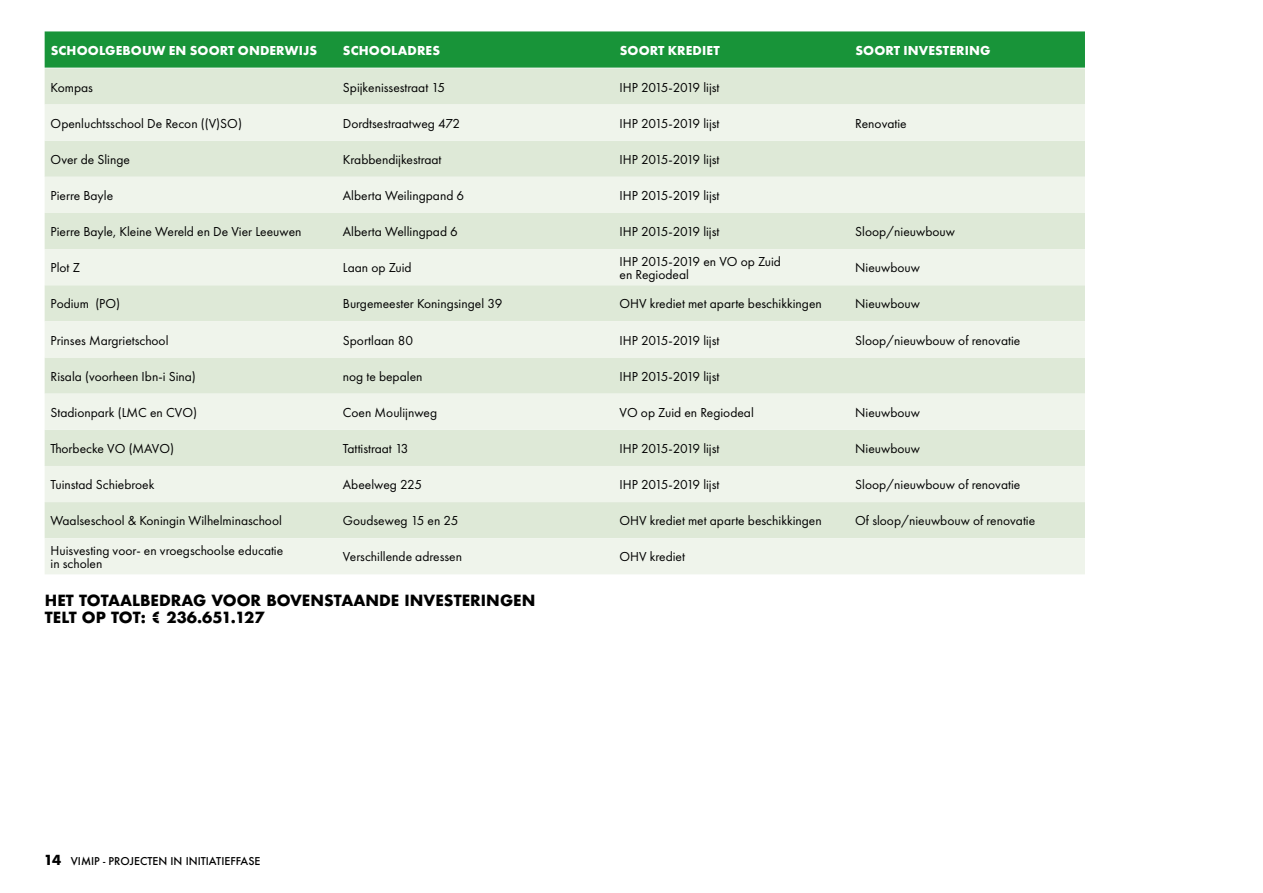
<style>
.page{position:relative;width:1263px;height:893px;background:#fff}
.page>*{position:absolute;margin:0;border:0;box-sizing:border-box;transform-origin:0 0}
.t1{font:700 15px/17.2px "Futura";color:#000}
.t2{font:13.5px/13.5px "Futura PT";color:#000}
.t3{font:700 13.5px "Futura PT";letter-spacing:.01em;color:#fff}
.t4{font:700 13.5px "Futura";color:#000}
.t5{font:500 10.5px "Futura";color:#000}
</style>
<div class="page">
<div style="left:45px;top:68px;width:1040px;height:36px;background:#dee9d7"></div>
<svg style="left:45px;top:104px;width:1040px;height:470px;background:#e7eee1"></svg>
<div style="left:45px;top:31px;width:1040px;height:37px;background:#189439"></div>
<p class="t3" style="left:51px;top:41px;width:268px">SCHOOLGEBOUW EN SOORT ONDERWIJS</p>
<p class="t3" style="left:343px;top:41px;width:99px">SCHOOLADRES</p>
<p class="t3" style="left:620px;top:41px;width:102px">SOORT KREDIET</p>
<p class="t3" style="left:855px;top:41px;width:137px">SOORT INVESTERING</p>
<p class="t2" style="left:51px;top:80px;width:44px">Kompas</p>
<p class="t2" style="left:343px;top:80px;width:104px">Spijkenissestraat 15</p>
<p class="t2" style="left:620px;top:80px;width:101px">IHP 2015-2019 lijst</p>
<p class="t2" style="left:51px;top:116px;width:193px">Openluchtsschool De Recon ((V)SO)</p>
<p class="t2" style="left:343px;top:116px;width:119px">Dordtsestraatweg 472</p>
<p class="t2" style="left:620px;top:116px;width:101px">IHP 2015-2019 lijst</p>
<p class="t2" style="left:855px;top:116px;width:53px">Renovatie</p>
<p class="t2" style="left:51px;top:153px;width:81px">Over de Slinge</p>
<p class="t2" style="left:343px;top:153px;width:100px">Krabbendijkestraat</p>
<p class="t2" style="left:620px;top:153px;width:101px">IHP 2015-2019 lijst</p>
<p class="t2" style="left:51px;top:189px;width:64px">Pierre Bayle</p>
<p class="t2" style="left:343px;top:189px;width:123px">Alberta Weilingpand 6</p>
<p class="t2" style="left:620px;top:189px;width:101px">IHP 2015-2019 lijst</p>
<p class="t2" style="left:51px;top:225px;width:252px">Pierre Bayle, Kleine Wereld en De Vier Leeuwen</p>
<p class="t2" style="left:343px;top:225px;width:117px">Alberta Wellingpad 6</p>
<p class="t2" style="left:619px;top:225px;width:101px">IHP 2015-2019 lijst</p>
<p class="t2" style="left:855px;top:225px;width:101px">Sloop/nieuwbouw</p>
<p class="t2" style="left:51px;top:261px;width:31px">Plot Z</p>
<p class="t2" style="left:343px;top:261px;width:70px">Laan op Zuid</p>
<p class="t2" style="left:619px;top:254px;width:163px">IHP 2015-2019 en VO op Zuid en Regiodeal</p>
<p class="t2" style="left:855px;top:261px;width:66px">Nieuwbouw</p>
<p class="t2" style="left:51px;top:297px;width:71px">Podium (PO)</p>
<p class="t2" style="left:343px;top:297px;width:161px">Burgemeester Koningsingel 39</p>
<p class="t2" style="left:619px;top:297px;width:204px">OHV krediet met aparte beschikkingen</p>
<p class="t2" style="left:855px;top:297px;width:66px">Nieuwbouw</p>
<p class="t2" style="left:51px;top:333px;width:119px">Prinses Margrietschool</p>
<p class="t2" style="left:343px;top:333px;width:72px">Sportlaan 80</p>
<p class="t2" style="left:619px;top:333px;width:101px">IHP 2015-2019 lijst</p>
<p class="t2" style="left:855px;top:333px;width:167px">Sloop/nieuwbouw of renovatie</p>
<p class="t2" style="left:51px;top:369px;width:147px">Risala (voorheen Ibn-i Sina)</p>
<p class="t2" style="left:343px;top:369px;width:81px">nog te bepalen</p>
<p class="t2" style="left:619px;top:369px;width:101px">IHP 2015-2019 lijst</p>
<p class="t2" style="left:51px;top:406px;width:148px">Stadionpark (LMC en CVO)</p>
<p class="t2" style="left:343px;top:406px;width:96px">Coen Moulijnweg</p>
<p class="t2" style="left:619px;top:406px;width:136px">VO op Zuid en Regiodeal</p>
<p class="t2" style="left:855px;top:406px;width:66px">Nieuwbouw</p>
<p class="t2" style="left:51px;top:442px;width:125px">Thorbecke VO (MAVO)</p>
<p class="t2" style="left:343px;top:442px;width:67px">Tattistraat 13</p>
<p class="t2" style="left:619px;top:442px;width:101px">IHP 2015-2019 lijst</p>
<p class="t2" style="left:855px;top:442px;width:66px">Nieuwbouw</p>
<p class="t2" style="left:51px;top:478px;width:105px">Tuinstad Schiebroek</p>
<p class="t2" style="left:343px;top:478px;width:81px">Abeelweg 225</p>
<p class="t2" style="left:619px;top:478px;width:101px">IHP 2015-2019 lijst</p>
<p class="t2" style="left:855px;top:478px;width:167px">Sloop/nieuwbouw of renovatie</p>
<p class="t2" style="left:51px;top:514px;width:233px">Waalseschool &amp; Koningin Wilhelminaschool</p>
<p class="t2" style="left:343px;top:514px;width:117px">Goudseweg 15 en 25</p>
<p class="t2" style="left:619px;top:514px;width:204px">OHV krediet met aparte beschikkingen</p>
<p class="t2" style="left:855px;top:514px;width:181px">Of sloop/nieuwbouw of renovatie</p>
<p class="t2" style="left:51px;top:543px;width:234px">Huisvesting voor- en vroegschoolse educatie in scholen</p>
<p class="t2" style="left:343px;top:550px;width:121px">Verschillende adressen</p>
<p class="t2" style="left:619px;top:550px;width:67px">OHV krediet</p>
<p class="t1" style="left:45px;top:592px;width:492px">HET TOTAALBEDRAG VOOR BOVENSTAANDE INVESTERINGEN<br>TELT OP TOT: € 236.651.127</p>
<p class="t4" style="left:44px;top:850px;width:19px">14</p>
<p class="t5" style="left:71px;top:854px;width:191px">VIMIP - PROJECTEN IN INITIATIEFFASE</p>
</div>
